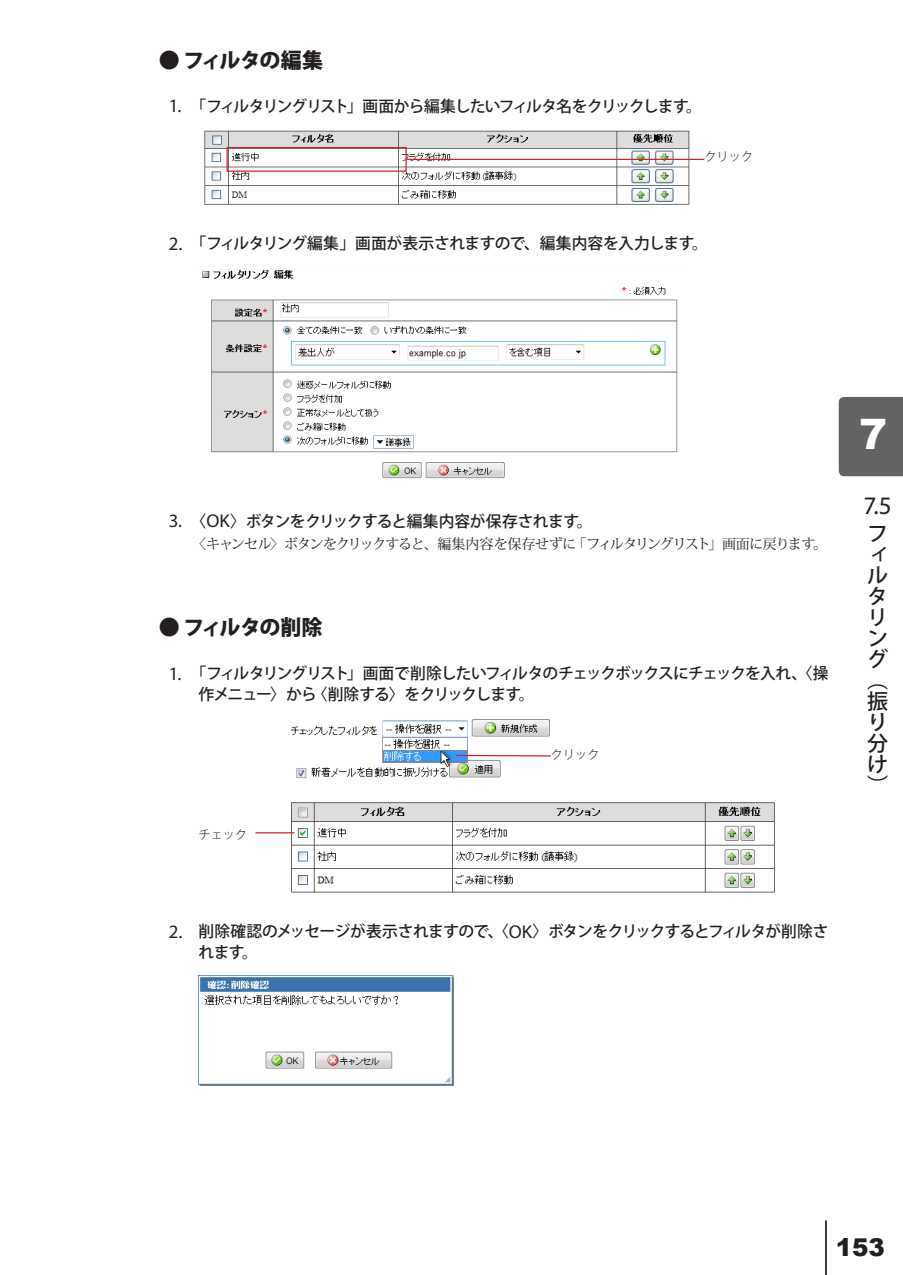
<style>
.page{position:relative;width:903px;height:1275px;background:#fff}
.page>*{position:absolute;margin:0;border:0;box-sizing:border-box;transform-origin:0 0}
.t1{font:900 42px "Arial";color:#fff}
.t2{font:25.2px "Myriad Pro";color:#231f20}
.t3{font:900 24.5px "Arial";color:#231f20}
.t4{font:800 21px "Koz Go Pro";letter-spacing:-.045em;color:#231f20}
.t5{font:500 21px/21px "Koz Go Pro";color:#231f20}
.数字付き本文{font:500 15.75px/21px "Koz Go Pro";letter-spacing:-.05em;color:#231f20}
.数字付き本文-2{font:500 15.75px/21px "Koz Go Pro";letter-spacing:-.07em;color:#231f20}
.数字付き本文-3{font:500 15.75px "Koz Go Pro";letter-spacing:-.03em;color:#231f20}
.数字付き本文の補足文{font:14px "Koz Min Pro";letter-spacing:-.05em;color:#231f20}
.t6{font:300 12.25px "Koz Go Pro";color:#231f20}
.s1{font-family:"Myriad Pro";font-weight:400;font-size:18.9px}
.s2{font-family:"Myriad Pro";font-weight:400;font-size:18.55px}
.s3{font-size:24.68px}
</style>
<div class="page">
<div style="left:839px;top:397px;width:64px;height:79px;background:#636366"></div>
<hr style="left:825px;top:1220px;width:2px;height:55px;background:#231f20">
<img style="left:204px;top:130px;width:485px;height:75px">
<div style="left:227px;top:147px;width:180px;height:25px;border:1px solid #d1232a"></div>
<hr style="left:407px;top:159px;width:297px;height:1px;background:#d1232a">
<img style="left:202px;top:270px;width:476px;height:209px">
<img style="left:285px;top:719px;width:490px;height:174px">
<hr style="left:255px;top:832px;width:40px;height:1px;background:#d1232a">
<hr style="left:456px;top:755px;width:95px;height:1px;background:#d1232a">
<img style="left:198px;top:975px;width:256px;height:110px">
<p class="t4" style="left:159px;top:47px;width:166px">● フィルタの編集</p>
<p class="数字付き本文" style="left:169px;top:96px;width:535px"><span class="s1">1</span><span class="s2">.</span> 「フィルタリングリスト」画面から編集したいフィルタ名をクリックします。</p>
<p class="t6" style="left:704px;top:149px;width:50px">クリック</p>
<p class="数字付き本文-3" style="left:169px;top:234px;width:541px"><span class="s1">2</span><span class="s2">.</span> 「フィルタリング編集」画面が表示されますので、編集内容を入力します。</p>
<p class="数字付き本文-3" style="left:169px;top:511px;width:425px"><span class="s1">3</span><span class="s2">.</span> 〈<span class="s2">OK</span>〉ボタンをクリックすると編集内容が保存されます。</p>
<p class="数字付き本文の補足文" style="left:192px;top:534px;width:636px">〈キャンセル〉ボタンをクリックすると、編集内容を保存せずに「フィルタリングリスト」画面に戻ります。</p>
<p class="t4" style="left:159px;top:614px;width:165px">● フィルタの削除</p>
<p class="数字付き本文-2" style="left:198px;top:663px;width:632px;text-indent:-30px"><span class="s1">1</span><span class="s2">.</span> 「フィルタリングリスト」画面で削除したいフィルタのチェックボックスにチェックを入れ、〈操作メニュー〉から〈削除する〉をクリックします。</p>
<p class="t6" style="left:198px;top:827px;width:50px">チェック</p>
<p class="t6" style="left:551px;top:747px;width:50px">クリック</p>
<h1 class="t1" style="left:859px;top:404px;width:30px">7</h1>
<h2 class="t2" style="left:863px;top:490px;width:30px">7<span class="s3">.</span>5</h2>
<h3 class="t5" style="left:867px;top:524px;width:22px">フィルタリング（振り分け）</h3>
<p class="数字付き本文" style="left:198px;top:922px;width:632px;text-indent:-30px"><span class="s1">2</span><span class="s2">.</span> 削除確認のメッセージが表示されますので、〈<span class="s2">OK</span>〉ボタンをクリックするとフィルタが削除されます。</p>
<h3 class="t3" style="left:836px;top:1230px;width:51px">153</h3>
</div>
